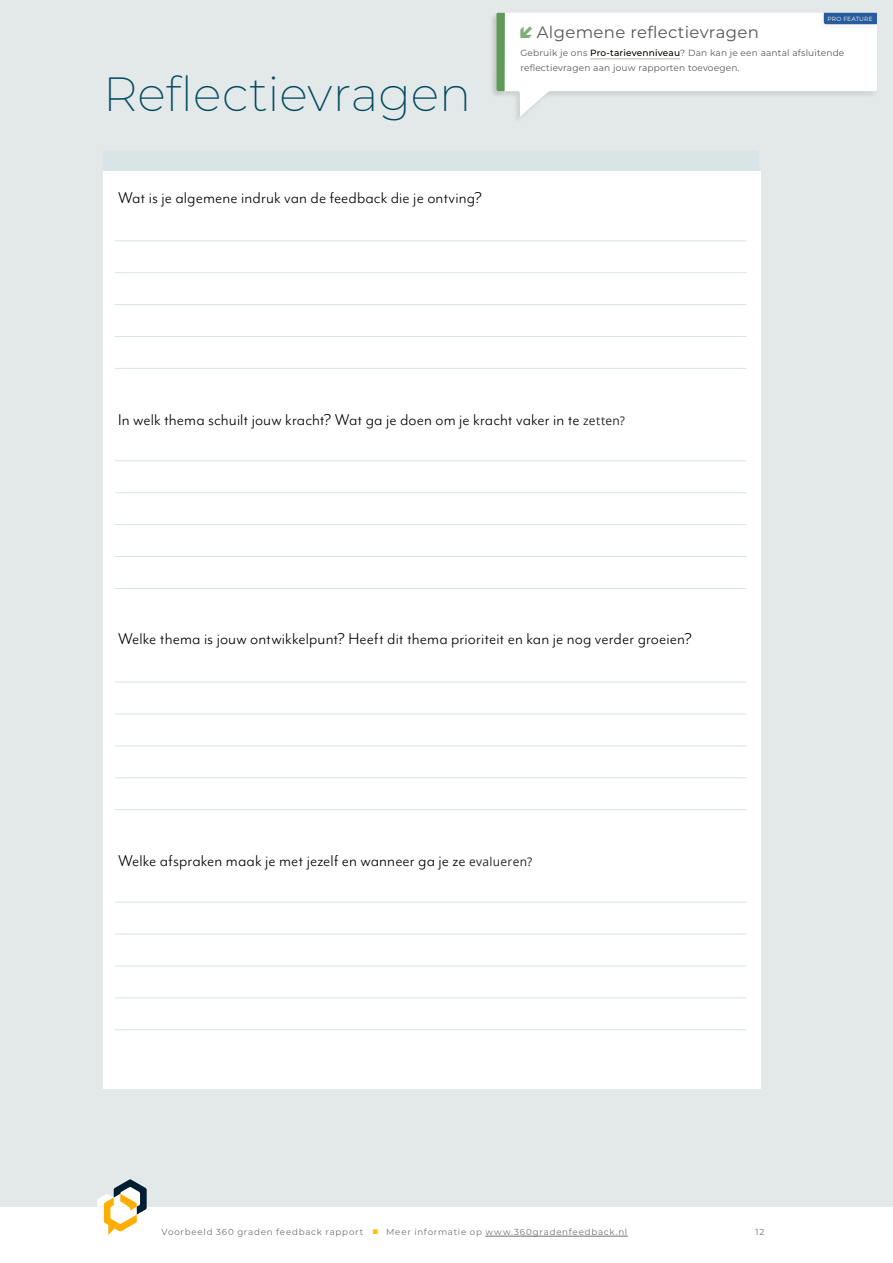
<style>
.page{position:relative;width:893px;height:1263px;background:#fff}
.page>*{position:absolute;margin:0;border:0;box-sizing:border-box;transform-origin:0 0}
.t1{font:200 48px "Montserrat";letter-spacing:-.005em;color:#004960}
.t2{font:18px "Mr Eaves Mod OT";letter-spacing:.005em;color:#000}
.t3{font:16.5px "Montserrat";letter-spacing:.02em;color:#575756}
.t4{font:9px/15px "Montserrat";letter-spacing:.02em;color:#575756}
.t5{font:8.7px "Montserrat";letter-spacing:.085em;color:#706f6f}
.t6{font:6px "Montserrat";letter-spacing:.03em;color:#fff}
.s1{font-weight:500;color:#000}
.s2{font-family:"Open Sans";font-size:12px;color:#282827}
.s3{color:#ffc200}
</style>
<div class="page">
<div style="left:0;top:0;width:893px;height:1206px;background:#e3e8e9"></div>
<svg style="left:97px;top:1179px;width:50px;height:56px"></svg>
<hr style="left:485px;top:1236px;width:143px;height:1px;background:#706f6f">
<div style="left:103px;top:171px;width:657px;height:918px;background:#fff"></div>
<hr style="left:115px;top:241px;width:631px;height:1px;background:#d9e4e7">
<hr style="left:115px;top:272px;width:631px;height:1px;background:#d9e4e7">
<hr style="left:115px;top:304px;width:631px;height:1px;background:#d9e4e7">
<hr style="left:115px;top:336px;width:631px;height:1px;background:#d9e4e7">
<hr style="left:115px;top:368px;width:631px;height:1px;background:#d9e4e7">
<hr style="left:115px;top:461px;width:631px;height:1px;background:#d9e4e7">
<hr style="left:115px;top:492px;width:631px;height:1px;background:#d9e4e7">
<hr style="left:115px;top:524px;width:631px;height:1px;background:#d9e4e7">
<hr style="left:115px;top:556px;width:631px;height:1px;background:#d9e4e7">
<hr style="left:115px;top:588px;width:631px;height:1px;background:#d9e4e7">
<hr style="left:115px;top:682px;width:631px;height:1px;background:#d9e4e7">
<hr style="left:115px;top:714px;width:631px;height:1px;background:#d9e4e7">
<hr style="left:115px;top:746px;width:631px;height:1px;background:#d9e4e7">
<hr style="left:115px;top:777px;width:631px;height:1px;background:#d9e4e7">
<hr style="left:115px;top:809px;width:631px;height:1px;background:#d9e4e7">
<hr style="left:115px;top:902px;width:631px;height:1px;background:#d9e4e7">
<hr style="left:115px;top:934px;width:631px;height:1px;background:#d9e4e7">
<hr style="left:115px;top:966px;width:631px;height:1px;background:#d9e4e7">
<hr style="left:115px;top:997px;width:631px;height:1px;background:#d9e4e7">
<hr style="left:115px;top:1029px;width:631px;height:1px;background:#d9e4e7">
<div style="left:489px;top:12px;width:17px;height:86px;background:#000;opacity:.05"></div>
<svg style="left:496px;top:13px;width:381px;height:104px"></svg>
<p class="t6" style="left:827px;top:14px;width:47px">PRO FEATURE</p>
<h1 class="t1" style="left:103px;top:61px;width:370px">Reflectievragen</h1>
<p class="t2" style="left:118px;top:187px;width:365px">Wat is je algemene indruk van de feedback die je ontving?</p>
<p class="t3" style="left:537px;top:21px;width:224px">Algemene reflectievragen</p>
<p class="t4" style="left:520px;top:45px;width:325px">Gebruik je ons <span class="s1">Pro-tarievenniveau</span>? Dan kan je een aantal afsluitende reflectievragen aan jouw rapporten toevoegen.</p>
<p class="t2" style="left:118px;top:410px;width:508px">In welk thema schuilt jouw kracht? Wat ga je doen om je kracht vaker in te <span class="s2">zetten?</span></p>
<p class="t2" style="left:118px;top:629px;width:576px">Welke thema is jouw ontwikkelpunt? Heeft dit thema prioriteit en kan je nog verder groeien?</p>
<p class="t2" style="left:118px;top:851px;width:416px">Welke afspraken maak je met jezelf en wanneer ga je ze <span class="s2">evalueren?</span></p>
<p class="t5" style="left:162px;top:1226px;width:467px">Voorbeeld 360 graden feedback rapport <span class="s3">■</span> Meer informatie op www.360gradenfeedback.nl</p>
<p class="t5" style="left:756px;top:1226px;width:10px">12</p>
</div>
